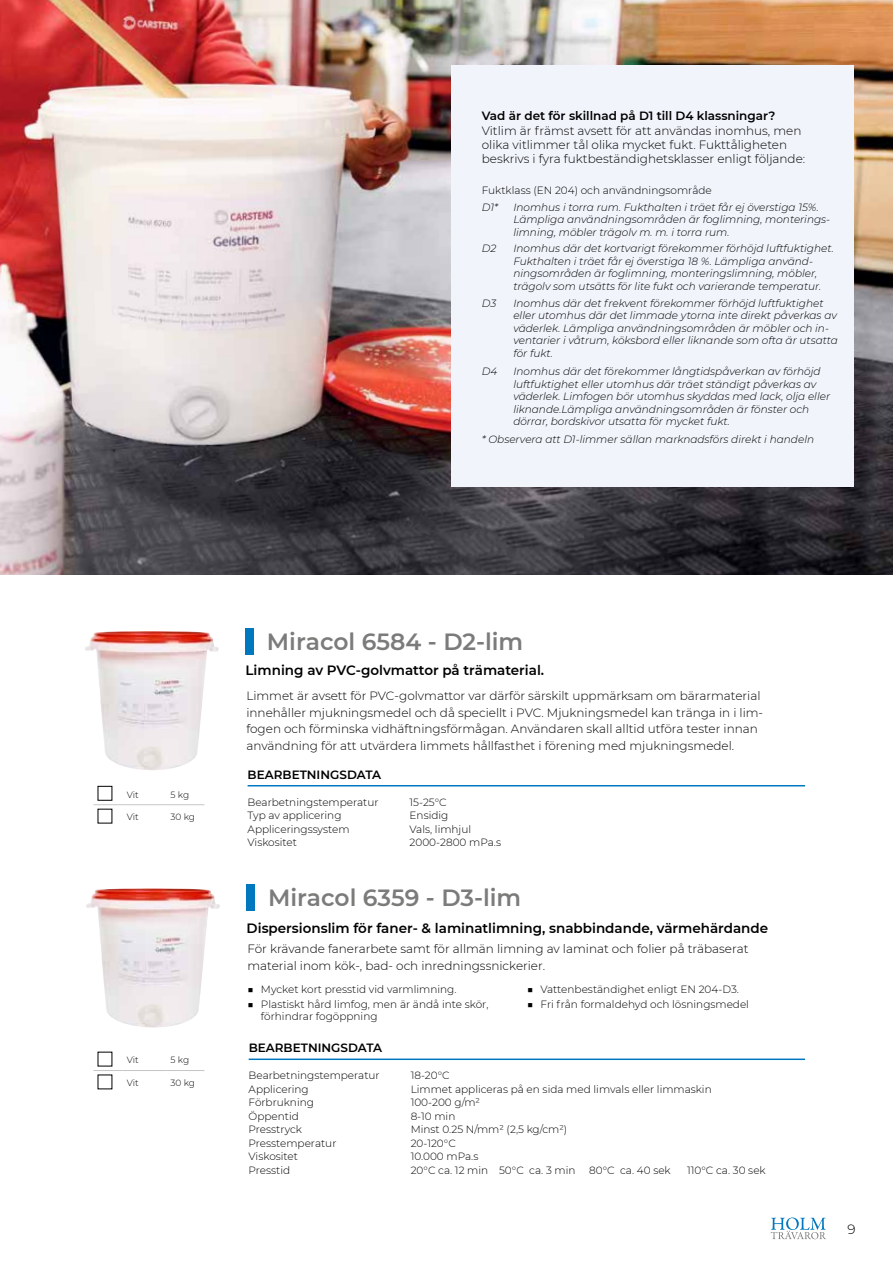
<style>
.page{position:relative;width:893px;height:1263px;background:#fff}
.page>*{position:absolute;margin:0;border:0;box-sizing:border-box;transform-origin:0 0}
.t1{font:600 23.4px "Montserrat";color:#7b7b7a}
.t2{font:600 13.5px "Montserrat";color:#000}
.t3{font:300 13.5px "Montserrat";color:#000}
.t4{font:300 12px/16.5px "Montserrat";color:#000}
.t5{font:600 12px "Montserrat";color:#000}
.t6{font:italic 300 10.5px/12.6px "Montserrat";color:#000}
.t7{font:300 10.5px/12.6px "Montserrat";color:#000}
.t8{font:300 9px "Montserrat";letter-spacing:-.02em;color:#000}
</style>
<div class="page">
<svg style="left:771px;top:1217px;width:55px;height:22px"></svg>
<img style="left:0;top:0;width:893px;height:574px">
<div style="left:245px;top:628px;width:9px;height:27px;background:#0078bf"></div>
<hr style="left:248px;top:785px;width:557px;height:1px;background:#0078bf">
<div style="left:246px;top:884px;width:9px;height:27px;background:#0078bf"></div>
<hr style="left:249px;top:1058px;width:556px;height:2px;background:#0078bf">
<div style="left:451px;top:66px;width:403px;height:421px;background:#f1f5fb"></div>
<svg style="left:94px;top:804px;width:28px;height:1px"></svg>
<hr style="left:122px;top:804px;width:44px;height:1px;background:#c5c6c6">
<hr style="left:166px;top:804px;width:38px;height:1px;background:#c5c6c6">
<svg style="left:94px;top:1070px;width:28px;height:1px"></svg>
<hr style="left:122px;top:1070px;width:44px;height:1px;background:#c5c6c6">
<hr style="left:166px;top:1070px;width:38px;height:1px;background:#c5c6c6">
<img style="left:85px;top:631px;width:134px;height:139px">
<img style="left:86px;top:888px;width:134px;height:140px">
<p class="t5" style="left:482px;top:107px;width:295px">Vad är det för skillnad på D1 till D4 klassningar?</p>
<p class="t4" style="left:482px;top:123px;width:325px;line-height:14.4px">Vitlim är främst avsett för att användas inomhus, men olika vitlimmer tål olika mycket fukt. Fukttåligheten beskrivs i fyra fuktbeständighetsklasser enligt följande:</p>
<p class="t7" style="left:482px;top:184px;width:231px">Fuktklass (EN 204) och användningsområde</p>
<p class="t6" style="left:482px;top:200px;width:18px">D1*</p>
<p class="t6" style="left:513px;top:200px;width:318px">Inomhus i torra rum. Fukthalten i träet får ej överstiga 15%.<br>Lämpliga användningsområden är foglimning, monterings&shy;limning, möbler trägolv m. m. i torra rum.</p>
<p class="t6" style="left:482px;top:242px;width:16px">D2</p>
<p class="t6" style="left:513px;top:242px;width:322px">Inomhus där det kortvarigt förekommer förhöjd luftfuktighet.<br>Fukthalten i träet får ej överstiga 18 %. Lämpliga använd&shy;ningsområden är foglimning, monteringslimning, möbler, trägolv som utsätts för lite fukt och varierande temperatur.</p>
<p class="t6" style="left:482px;top:296px;width:16px">D3</p>
<p class="t6" style="left:513px;top:296px;width:326px">Inomhus där det frekvent förekommer förhöjd luftfuktighet eller utomhus där det limmade ytorna inte direkt påverkas av väderlek. Lämpliga användningsområden är möbler och in&shy;ventarier i våtrum, köksbord eller liknande som ofta är utsatta för fukt.</p>
<p class="t6" style="left:482px;top:365px;width:17px">D4</p>
<p class="t6" style="left:513px;top:365px;width:318px">Inomhus där det förekommer långtidspåverkan av förhöjd luftfuktighet eller utomhus där träet ständigt påverkas av väderlek. Limfogen bör utomhus skyddas med lack, olja eller liknande.Lämpliga användningsområden är fönster och dörrar, bordskivor utsatta för mycket fukt.</p>
<p class="t6" style="left:482px;top:433px;width:334px">* Observera att D1-limmer sällan marknadsförs direkt i handeln</p>
<p class="t8" style="left:127px;top:788px;width:13px">Vit</p>
<p class="t8" style="left:171px;top:788px;width:20px">5 kg</p>
<p class="t8" style="left:127px;top:811px;width:13px">Vit</p>
<p class="t8" style="left:171px;top:811px;width:26px">30 kg</p>
<p class="t8" style="left:127px;top:1054px;width:13px">Vit</p>
<p class="t8" style="left:171px;top:1054px;width:20px">5 kg</p>
<p class="t8" style="left:127px;top:1077px;width:13px">Vit</p>
<p class="t8" style="left:171px;top:1077px;width:26px">30 kg</p>
<h1 class="t1" style="left:267px;top:625px;width:258px">Miracol 6584 - D2-lim</h1>
<p class="t2" style="left:246px;top:661px;width:300px">Limning av PVC-golvmattor på trämaterial.</p>
<p class="t4" style="left:246px;top:687px;width:518px">Limmet är avsett för PVC-golvmattor var därför särskilt uppmärksam om bärarmaterial innehåller mjukningsmedel och då speciellt i PVC. Mjukningsmedel kan tränga in i lim&shy;fogen och förminska vidhäftningsförmågan. Användaren skall alltid utföra tester innan användning för att utvärdera limmets hållfasthet i förening med mjukningsmedel.</p>
<p class="t5" style="left:248px;top:766px;width:135px">BEARBETNINGSDATA</p>
<p class="t7" style="left:248px;top:795px;width:133px">Bearbetningstemperatur</p>
<p class="t7" style="left:410px;top:795px;width:39px">15-25°C</p>
<p class="t7" style="left:248px;top:809px;width:95px">Typ av applicering</p>
<p class="t7" style="left:410px;top:809px;width:40px">Ensidig</p>
<p class="t7" style="left:248px;top:822px;width:103px">Appliceringssystem</p>
<p class="t7" style="left:410px;top:822px;width:63px">Vals, limhjul</p>
<p class="t7" style="left:248px;top:836px;width:51px">Viskositet</p>
<p class="t7" style="left:410px;top:836px;width:93px">2000-2800 mPa.s</p>
<h1 class="t1" style="left:268px;top:881px;width:255px">Miracol 6359 - D3-lim</h1>
<p class="t4" style="left:247px;top:940px;width:503px">För krävande fanerarbete samt för allmän limning av laminat och folier på träbaserat material inom kök-, bad- och inredningssnickerier.</p>
<p class="t2" style="left:247px;top:918px;width:523px">Dispersionslim för faner- &amp; laminatlimning, snabbindande, värmehärdande</p>
<p class="t7" style="left:247px;top:982px;width:211px">■ Mycket kort presstid vid varmlimning.</p>
<p class="t7" style="left:261px;top:997px;width:229px;text-indent:-14px">■ Plastiskt hård limfog, men är ändå inte skör, förhindrar fogöppning</p>
<p class="t5" style="left:249px;top:1039px;width:135px">BEARBETNINGSDATA</p>
<p class="t7" style="left:527px;top:982px;width:213px">■ Vattenbeständighet enligt EN 204-D3.</p>
<p class="t7" style="left:527px;top:997px;width:224px">■ Fri från formaldehyd och lösningsmedel</p>
<p class="t7" style="left:249px;top:1069px;width:133px">Bearbetningstemperatur</p>
<p class="t7" style="left:411px;top:1069px;width:41px">18-20°C</p>
<p class="t7" style="left:249px;top:1082px;width:62px">Applicering</p>
<p class="t7" style="left:411px;top:1082px;width:303px">Limmet appliceras på en sida med limvals eller limmaskin</p>
<p class="t7" style="left:249px;top:1096px;width:67px">Förbrukning</p>
<p class="t7" style="left:411px;top:1096px;width:71px">100-200 g/m²</p>
<p class="t7" style="left:249px;top:1109px;width:52px">Öppentid</p>
<p class="t7" style="left:411px;top:1109px;width:46px">8-10 min</p>
<p class="t7" style="left:249px;top:1123px;width:55px">Presstryck</p>
<p class="t7" style="left:411px;top:1123px;width:158px">Minst 0.25 N/mm² (2,5 kg/cm²)</p>
<p class="t7" style="left:249px;top:1136px;width:89px">Presstemperatur</p>
<p class="t7" style="left:411px;top:1136px;width:47px">20-120°C</p>
<p class="t7" style="left:249px;top:1150px;width:51px">Viskositet</p>
<p class="t7" style="left:411px;top:1150px;width:69px">10.000 mPa.s</p>
<p class="t7" style="left:249px;top:1163px;width:43px">Presstid</p>
<p class="t7" style="left:411px;top:1163px;width:166px">20°C ca. 12 min 50°C ca. 3 min</p>
<p class="t7" style="left:589px;top:1163px;width:83px">80°C ca. 40 sek</p>
<p class="t7" style="left:687px;top:1163px;width:80px">110°C ca. 30 sek</p>
<p class="t3" style="left:848px;top:1220px;width:10px">9</p>
</div>
